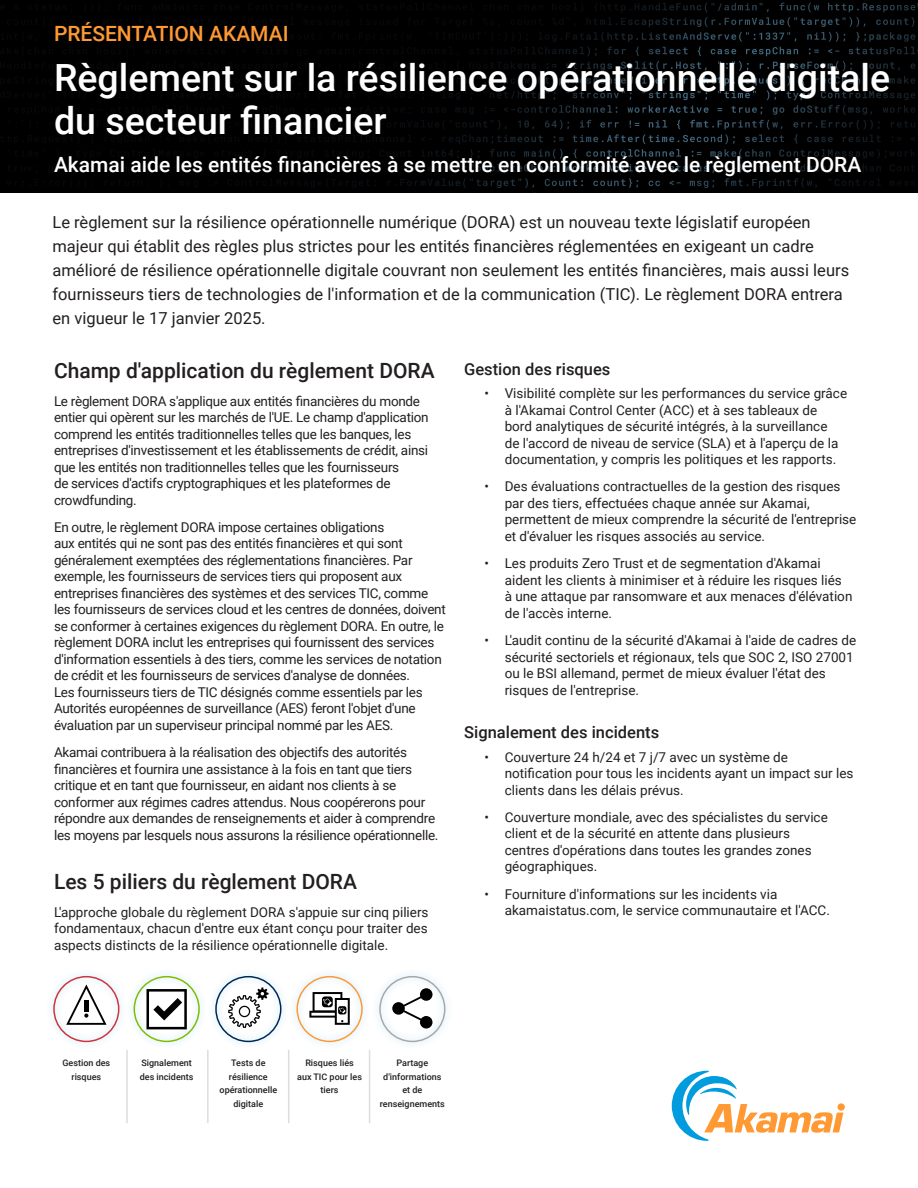
<style>
.page{position:relative;width:918px;height:1188px;background:#fff}
.page>*{position:absolute;margin:0;border:0;box-sizing:border-box;transform-origin:0 0}
.t1{font:500 37.5px/43.5px "Roboto";color:#fff}
.t2{font:500 21px "Roboto";color:#fff}
.t3{font:500 21px "Roboto";color:#231f20}
.Preheader{font:500 21px "Roboto";color:#f93}
.body_-_intro{font:16.5px/24px "Roboto";color:#231f20}
.t4{font:500 16.5px "Roboto";color:#231f20}
.t5{font:13.5px/16.5px "Roboto";letter-spacing:-.02em;color:#231f20}
.t6{font:13.5px/16.5px "Roboto";color:#231f20}
.t7{font:500 9px/13.5px "Roboto";color:#231f20;text-align:center}
</style>
<div class="page">
<img style="left:0;top:0;width:918px;height:192px">
<svg style="left:672px;top:1071px;width:171px;height:70px"></svg>
<div style="left:45px;top:968px;width:83px;height:82px;background:#009cde;opacity:.4"></div>
<div style="left:53px;top:976px;width:66px;height:66px;border:2px solid #d0343a;border-radius:50%"></div>
<div style="left:126px;top:968px;width:82px;height:82px;background:#009cde;opacity:.4"></div>
<div style="left:134px;top:976px;width:66px;height:66px;border:2px solid #81bc00;border-radius:50%"></div>
<div style="left:207px;top:968px;width:83px;height:82px;background:#009cde;opacity:.4"></div>
<div style="left:215px;top:976px;width:66px;height:66px;border:2px solid #002856;border-radius:50%"></div>
<div style="left:289px;top:968px;width:82px;height:82px;background:#009cde;opacity:.4"></div>
<div style="left:296px;top:976px;width:67px;height:66px;border:2px solid #f93;border-radius:50%"></div>
<div style="left:371px;top:968px;width:83px;height:82px;background:#009cde;opacity:.4"></div>
<div style="left:379px;top:976px;width:66px;height:66px;border:2px solid #a8a8aa;border-radius:50%"></div>
<hr style="left:126px;top:1050px;width:2px;height:73px;background:#dcdddf">
<hr style="left:288px;top:1050px;width:1px;height:73px;background:#dcdddf">
<hr style="left:207px;top:1050px;width:2px;height:73px;background:#dcdddf">
<hr style="left:369px;top:1050px;width:1px;height:73px;background:#dcdddf">
<svg style="left:66px;top:984px;width:41px;height:41px"></svg>
<svg style="left:146px;top:989px;width:41px;height:40px"></svg>
<svg style="left:228px;top:987px;width:41px;height:41px"></svg>
<svg style="left:309px;top:992px;width:41px;height:33px"></svg>
<svg style="left:392px;top:988px;width:41px;height:41px"></svg>
<p class="Preheader" style="left:54px;top:19px;width:236px">PRÉSENTATION AKAMAI</p>
<p class="t1" style="left:54px;top:54px;width:838px">Règlement sur la résilience opérationnelle digitale du secteur financier</p>
<p class="t2" style="left:54px;top:150px;width:809px">Akamai aide les entités financières à se mettre en conformité avec le règlement DORA</p>
<p class="body_-_intro" style="left:52px;top:210px;width:798px">Le règlement sur la résilience opérationnelle numérique (DORA) est un nouveau texte législatif européen majeur qui établit des règles plus strictes pour les entités financières réglementées en exigeant un cadre amélioré de résilience opérationnelle digitale couvrant non seulement les entités financières, mais aussi leurs fournisseurs tiers de technologies de l'information et de la communication (TIC). Le règlement DORA entrera en vigueur le 17 janvier 2025.</p>
<h1 class="t3" style="left:54px;top:356px;width:382px">Champ d'application du règlement DORA</h1>
<p class="t5" style="left:54px;top:392px;width:376px">Le règlement DORA s'applique aux entités financières du monde entier qui opèrent sur les marchés de l'UE. Le champ d'application comprend les entités traditionnelles telles que les banques, les entreprises d'investissement et les établissements de crédit, ainsi que les entités non traditionnelles telles que les fournisseurs<br>de services d'actifs cryptographiques et les plateformes de crowdfunding.</p>
<p class="t5" style="left:54px;top:518px;width:393px">En outre, le règlement DORA impose certaines obligations<br>aux entités qui ne sont pas des entités financières et qui sont généralement exemptées des réglementations financières. Par exemple, les fournisseurs de services tiers qui proposent aux entreprises financières des systèmes et des services TIC, comme les fournisseurs de services cloud et les centres de données, doivent se conformer à certaines exigences du règlement DORA. En outre, le règlement DORA inclut les entreprises qui fournissent des services d'information essentiels à des tiers, comme les services de notation de crédit et les fournisseurs de services d'analyse de données.<br>Les fournisseurs tiers de TIC désignés comme essentiels par les Autorités européennes de surveillance (AES) feront l'objet d'une évaluation par un superviseur principal nommé par les AES.</p>
<p class="t5" style="left:54px;top:744px;width:386px">Akamai contribuera à la réalisation des objectifs des autorités financières et fournira une assistance à la fois en tant que tiers critique et en tant que fournisseur, en aidant nos clients à se conformer aux régimes cadres attendus. Nous coopérerons pour répondre aux demandes de renseignements et aider à comprendre les moyens par lesquels nous assurons la résilience opérationnelle.</p>
<h1 class="t3" style="left:54px;top:867px;width:304px">Les 5 piliers du règlement DORA</h1>
<p class="t5" style="left:54px;top:903px;width:376px;text-align:justify">L'approche globale du règlement DORA s'appuie sur cinq piliers fondamentaux, chacun d'entre eux étant conçu pour traiter des aspects distincts de la résilience opérationnelle digitale.</p>
<h2 class="t4" style="left:464px;top:358px;width:148px">Gestion des risques</h2>
<p class="t6" style="left:505px;top:385px;width:344px;text-indent:-20px">• Visibilité complète sur les performances du service grâce à l'Akamai Control Center (ACC) et à ses tableaux de bord analytiques de sécurité intégrés, à la surveillance<br>de l'accord de niveau de service (SLA) et à l'aperçu de la documentation, y compris les politiques et les rapports.</p>
<p class="t6" style="left:505px;top:478px;width:353px;text-indent:-20px">• Des évaluations contractuelles de la gestion des risques par des tiers, effectuées chaque année sur Akamai, permettent de mieux comprendre la sécurité de l'entreprise et d'évaluer les risques associés au service.</p>
<p class="t6" style="left:505px;top:555px;width:349px;text-indent:-20px">• Les produits Zero Trust et de segmentation d'Akamai aident les clients à minimiser et à réduire les risques liés à une attaque par ransomware et aux menaces d'élévation de l'accès interne.</p>
<p class="t6" style="left:505px;top:632px;width:353px;text-indent:-20px">• L'audit continu de la sécurité d'Akamai à l'aide de cadres de sécurité sectoriels et régionaux, tels que SOC 2, ISO 27001 ou le BSI allemand, permet de mieux évaluer l'état des risques de l'entreprise.</p>
<h2 class="t4" style="left:464px;top:721px;width:197px">Signalement des incidents</h2>
<p class="t6" style="left:505px;top:748px;width:350px;text-indent:-20px">• Couverture 24 h/24 et 7 j/7 avec un système de notification pour tous les incidents ayant un impact sur les clients dans les délais prévus.</p>
<p class="t6" style="left:505px;top:808px;width:325px;text-indent:-20px">• Couverture mondiale, avec des spécialistes du service client et de la sécurité en attente dans plusieurs centres d'opérations dans toutes les grandes zones géographiques.</p>
<p class="t6" style="left:505px;top:885px;width:327px;text-indent:-20px">• Fourniture d'informations sur les incidents via akamaistatus.com, le service communautaire et l'ACC.</p>
<h2 class="t7" style="left:62px;top:1056px;width:49px">Gestion des risques</h2>
<h2 class="t7" style="left:140px;top:1056px;width:55px;text-align:left">Signalement des incidents</h2>
<h2 class="t7" style="left:220px;top:1056px;width:59px">Tests de résilience opérationnelle digitale</h2>
<h2 class="t7" style="left:297px;top:1056px;width:66px">Risques liés aux TIC pour les tiers</h2>
<h2 class="t7" style="left:380px;top:1056px;width:66px">Partage d'informations et de renseignements</h2>
</div>
